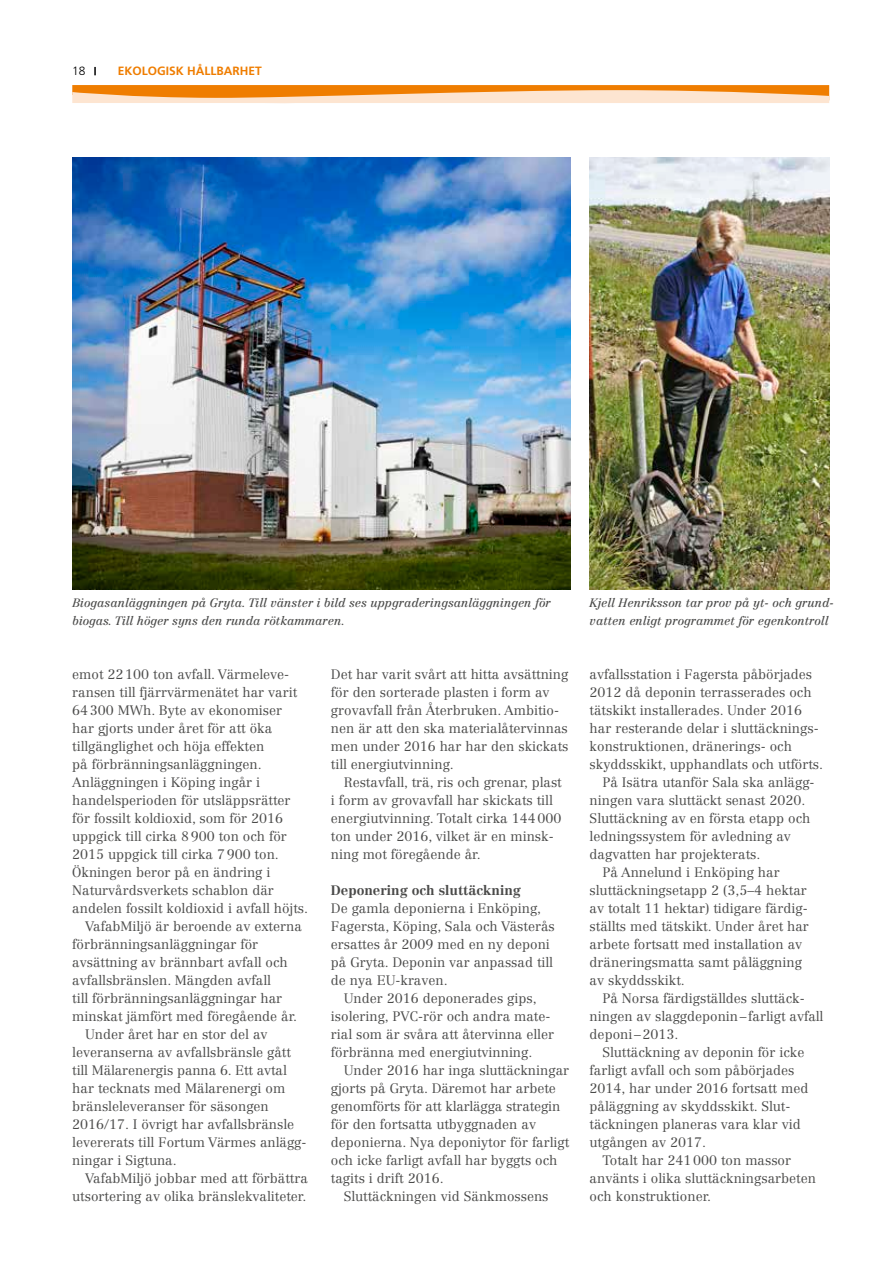
<style>
.page{position:relative;width:893px;height:1263px;background:#fff}
.page>*{position:absolute;margin:0;border:0;box-sizing:border-box;transform-origin:0 0}
.t1{font:300 13.5px/18px "Centennial LT Std";color:#4a4a49}
.t2{font:700 13.5px "Centennial LT Std";color:#4a4a49}
.t3{font:italic 12px/18px "Centennial LT Std";color:#4a4a49}
.t4{font:700 12px "Frutiger LT Std";color:#ef7d00}
.t5{font:300 12px "Frutiger LT Std";color:#000}
</style>
<div class="page">
<svg style="left:94px;top:67px;width:2px;height:8px"></svg>
<svg style="left:72px;top:85px;width:757px;height:18px;background:#f6b36c"></svg>
<img style="left:73px;top:157px;width:497px;height:432px">
<img style="left:590px;top:157px;width:239px;height:432px">
<p class="t5" style="left:72px;top:64px;width:15px">18</p>
<p class="t4" style="left:118px;top:64px;width:146px">EKOLOGISK HÅLLBARHET</p>
<p class="t3" style="left:73px;top:594px;width:480px">Biogasanläggningen på Gryta. Till vänster i bild ses uppgraderingsanläggningen för biogas. Till höger syns den runda rötkammaren.</p>
<p class="t3" style="left:590px;top:594px;width:246px">Kjell Henriksson tar prov på yt- och grund&shy;vatten enligt programmet för egenkontroll</p>
<p class="t1" style="left:72px;top:665px;width:218px">emot 22100 ton avfall. Värmeleve-</p>
<p class="t1" style="left:72px;top:683px;width:226px">ransen till fjärrvärmenätet har varit</p>
<p class="t1" style="left:72px;top:701px;width:211px">64300 MWh. Byte av ekonomiser</p>
<p class="t1" style="left:72px;top:719px;width:202px">har gjorts under året för att öka</p>
<p class="t1" style="left:72px;top:737px;width:194px">tillgänglighet och höja effekten</p>
<p class="t1" style="left:72px;top:755px;width:191px">på förbränningsanläggningen.</p>
<p class="t1" style="left:72px;top:773px;width:189px">Anläggningen i Köping ingår i</p>
<p class="t1" style="left:72px;top:791px;width:220px">handelsperioden för utsläppsrätter</p>
<p class="t1" style="left:72px;top:809px;width:212px">för fossilt koldioxid, som för 2016</p>
<p class="t1" style="left:72px;top:827px;width:216px">uppgick till cirka 8900 ton och för</p>
<p class="t1" style="left:72px;top:845px;width:208px">2015 uppgick till cirka 7900 ton.</p>
<p class="t1" style="left:72px;top:863px;width:200px">Ökningen beror på en ändring i</p>
<p class="t1" style="left:72px;top:881px;width:203px">Naturvårdsverkets schablon där</p>
<p class="t1" style="left:72px;top:899px;width:237px">andelen fossilt koldioxid i avfall höjts.</p>
<p class="t1" style="left:85px;top:917px;width:218px">VafabMiljö är beroende av externa</p>
<p class="t1" style="left:72px;top:935px;width:188px">förbränningsanläggningar för</p>
<p class="t1" style="left:72px;top:953px;width:217px">avsättning av brännbart avfall och</p>
<p class="t1" style="left:72px;top:971px;width:200px">avfallsbränslen. Mängden avfall</p>
<p class="t1" style="left:72px;top:989px;width:211px">till förbränningsanläggningar har</p>
<p class="t1" style="left:72px;top:1007px;width:227px">minskat jämfört med föregående år.</p>
<p class="t1" style="left:85px;top:1025px;width:184px">Under året har en stor del av</p>
<p class="t1" style="left:72px;top:1043px;width:220px">leveranserna av avfallsbränsle gått</p>
<p class="t1" style="left:72px;top:1061px;width:216px">till Mälarenergis panna 6. Ett avtal</p>
<p class="t1" style="left:72px;top:1079px;width:215px">har tecknats med Mälarenergi om</p>
<p class="t1" style="left:72px;top:1097px;width:198px">bränsleleveranser för säsongen</p>
<p class="t1" style="left:72px;top:1115px;width:223px">2016/17. I övrigt har avfallsbränsle</p>
<p class="t1" style="left:72px;top:1133px;width:236px">levererats till Fortum Värmes anlägg-</p>
<p class="t1" style="left:72px;top:1151px;width:106px">ningar i Sigtuna.</p>
<p class="t1" style="left:85px;top:1169px;width:224px">VafabMiljö jobbar med att förbättra</p>
<p class="t1" style="left:72px;top:1187px;width:236px">utsortering av olika bränslekvaliteter.</p>
<p class="t1" style="left:331px;top:665px;width:239px">Det har varit svårt att hitta avsättning för den sorterade plasten i form av grovavfall från Återbruken. Ambitio&shy;nen är att den ska materialåtervinnas men under 2016 har har den skickats till energiutvinning.</p>
<p class="t1" style="left:331px;top:773px;width:232px;text-indent:13px">Restavfall, trä, ris och grenar, plast i form av grovavfall har skickats till energiutvinning. Totalt cirka 144000 ton under 2016, vilket är en minsk&shy;ning mot föregående år.</p>
<p class="t2" style="left:331px;top:882px;width:191px">Deponering och sluttäckning</p>
<p class="t1" style="left:331px;top:899px;width:225px">De gamla deponierna i Enköping,<br>Fagersta, Köping, Sala och Västerås ersattes år 2009 med en ny deponi på Gryta. Deponin var anpassad till de nya EU-kraven.</p>
<p class="t1" style="left:331px;top:989px;width:225px;text-indent:13px">Under 2016 deponerades gips, isolering, PVC-rör och andra mate&shy;rial som är svåra att återvinna eller förbränna med energiutvinning.</p>
<p class="t1" style="left:344px;top:1061px;width:227px">Under 2016 har inga sluttäckningar</p>
<p class="t1" style="left:331px;top:1079px;width:227px">gjorts på Gryta. Däremot har arbete</p>
<p class="t1" style="left:331px;top:1097px;width:231px">genomförts för att klarlägga strategin</p>
<p class="t1" style="left:331px;top:1115px;width:207px">för den fortsatta utbyggnaden av</p>
<p class="t1" style="left:331px;top:1133px;width:240px">deponierna. Nya deponiytor för farligt</p>
<p class="t1" style="left:331px;top:1151px;width:228px">och icke farligt avfall har byggts och</p>
<p class="t1" style="left:331px;top:1169px;width:114px">tagits i drift 2016.</p>
<p class="t1" style="left:344px;top:1187px;width:206px">Sluttäckningen vid Sänkmossens</p>
<p class="t1" style="left:590px;top:665px;width:224px">avfallsstation i Fagersta påbörjades</p>
<p class="t1" style="left:590px;top:683px;width:223px">2012 då deponin terrasserades och</p>
<p class="t1" style="left:590px;top:701px;width:214px">tätskikt installerades. Under 2016</p>
<p class="t1" style="left:590px;top:719px;width:231px">har resterande delar i sluttäcknings-</p>
<p class="t1" style="left:590px;top:737px;width:204px">konstruktionen, dränerings- och</p>
<p class="t1" style="left:590px;top:755px;width:235px">skyddsskikt, upphandlats och utförts.</p>
<p class="t1" style="left:602px;top:773px;width:214px">På Isätra utanför Sala ska anlägg-</p>
<p class="t1" style="left:590px;top:791px;width:217px">ningen vara sluttäckt senast 2020.</p>
<p class="t1" style="left:590px;top:809px;width:222px">Sluttäckning av en första etapp och</p>
<p class="t1" style="left:590px;top:827px;width:203px">ledningssystem för avledning av</p>
<p class="t1" style="left:590px;top:845px;width:172px">dagvatten har projekterats.</p>
<p class="t1" style="left:602px;top:863px;width:179px">På Annelund i Enköping har</p>
<p class="t1" style="left:590px;top:881px;width:219px">sluttäckningsetapp 2 (3,5–4 hektar</p>
<p class="t1" style="left:590px;top:899px;width:219px">av totalt 11 hektar) tidigare färdig-</p>
<p class="t1" style="left:590px;top:917px;width:221px">ställts med tätskikt. Under året har</p>
<p class="t1" style="left:590px;top:935px;width:214px">arbete fortsatt med installation av</p>
<p class="t1" style="left:590px;top:953px;width:214px">dräneringsmatta samt påläggning</p>
<p class="t1" style="left:590px;top:971px;width:97px">av skyddsskikt.</p>
<p class="t1" style="left:602px;top:989px;width:204px">På Norsa färdigställdes sluttäck-</p>
<p class="t1" style="left:590px;top:1007px;width:235px">ningen av slaggdeponin–farligt avfall</p>
<p class="t1" style="left:590px;top:1025px;width:90px">deponi–2013.</p>
<p class="t1" style="left:602px;top:1043px;width:204px">Sluttäckning av deponin för icke</p>
<p class="t1" style="left:590px;top:1061px;width:206px">farligt avfall och som påbörjades</p>
<p class="t1" style="left:590px;top:1079px;width:220px">2014, har under 2016 fortsatt med</p>
<p class="t1" style="left:590px;top:1097px;width:202px">påläggning av skyddsskikt. Slut-</p>
<p class="t1" style="left:590px;top:1115px;width:213px">täckningen planeras vara klar vid</p>
<p class="t1" style="left:590px;top:1133px;width:118px">utgången av 2017.</p>
<p class="t1" style="left:602px;top:1151px;width:190px">Totalt har 241000 ton massor</p>
<p class="t1" style="left:590px;top:1169px;width:228px">använts i olika sluttäckningsarbeten</p>
<p class="t1" style="left:590px;top:1187px;width:123px">och konstruktioner.</p>
</div>
